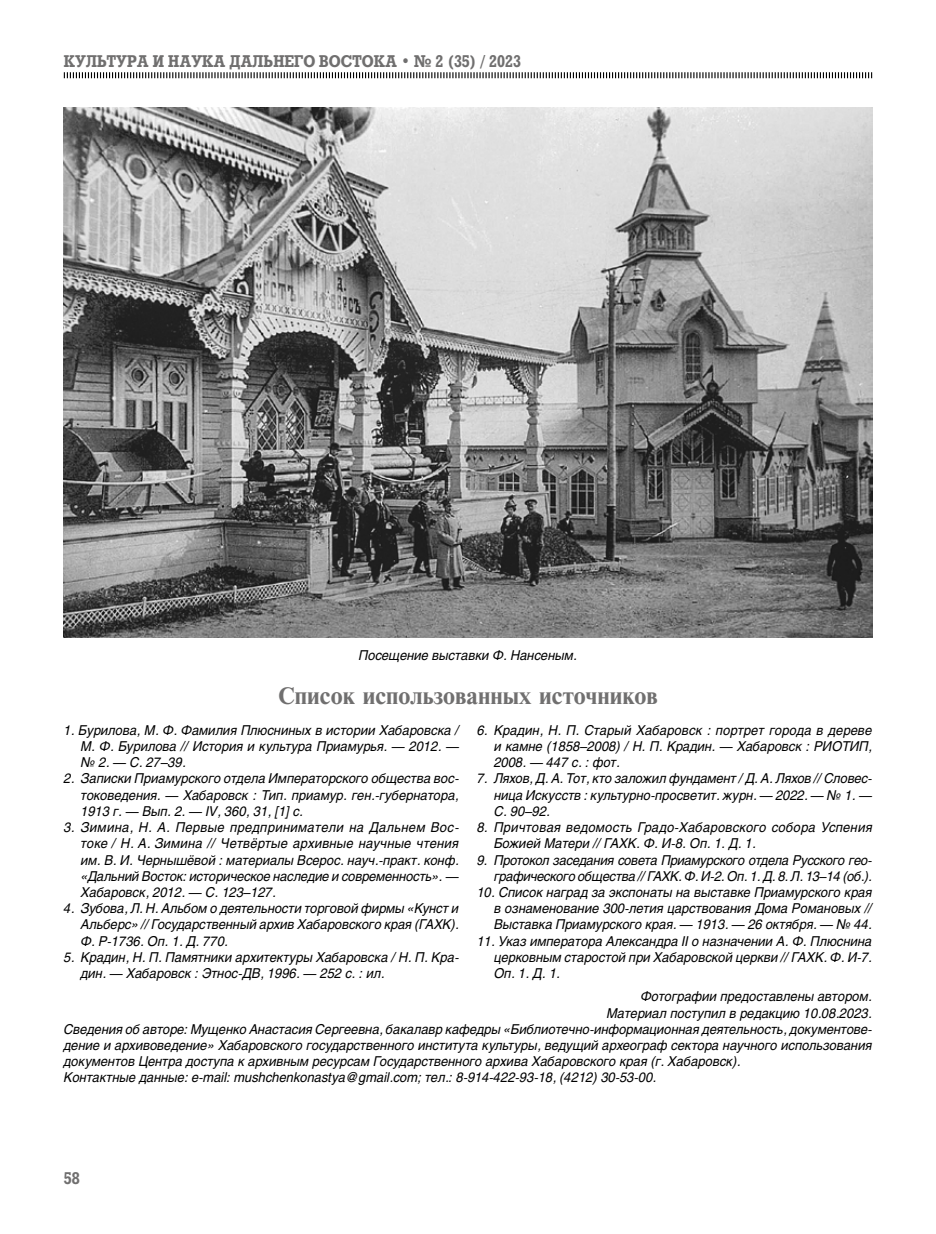
<style>
.page{position:relative;width:936px;height:1234px;background:#fff}
.page>*{position:absolute;margin:0;border:0;box-sizing:border-box;transform-origin:0 0}
.t1{font:22.5px "Newton C Bold";color:#706f6f}
.t2{font:700 16.5px "Rodeo C";color:#706f6f;scale:.9 1}
.t3{font:italic 13.5px/16.2px "Helios C";color:#000;text-align:justify;scale:.95 1}
.t4{font:italic 13.5px/16.2px "Helios C";letter-spacing:-.02em;color:#000;text-align:right;scale:.95 1}
.t5{font:italic 13.5px/16.2px "Helios C";letter-spacing:.02em;color:#000;scale:.95 1}
</style>
<div class="page">
<svg style="left:63px;top:72px;width:809px;height:7px"></svg>
<img style="left:64px;top:107px;width:808px;height:530px">
<p class="t2" style="left:64px;top:51px;width:509px">КУЛЬТУРА И НАУКА ДАЛЬНЕГО ВОСТОКА • № 2 (35) / 2023</p>
<p class="t3" style="left:359px;top:647px;width:231px">Посещение выставки Ф. Нансеным.</p>
<h1 class="t1" style="left:278px;top:682px;width:381px">Список использованных источников</h1>
<p class="t3" style="left:81px;top:721px;width:399px;text-indent:-17px">1. Бурилова, М. Ф. Фамилия Плюсниных в истории Хабаровска / М. Ф. Бурилова // История и культура Приамурья. — 2012. — № 2. — С. 27–39.</p>
<p class="t3" style="left:81px;top:770px;width:399px;text-indent:-17px">2. Записки Приамурского отдела Императорского общества вос&shy;токоведения. — Хабаровск : Тип. приамур. ген.-губернатора, 1913 г. — Вып. 2. — IV, 360, 31, [1] с.</p>
<p class="t3" style="left:81px;top:818px;width:399px;text-indent:-17px">3. Зимина, Н. А. Первые предприниматели на Дальнем Вос&shy;токе / Н. А. Зимина // Четвёртые архивные научные чтения им. В. И. Чернышёвой : материалы Всерос. науч.-практ. конф. «Дальний Восток: историческое наследие и современность». — Хабаровск, 2012. — С. 123–127.</p>
<p class="t3" style="left:81px;top:899px;width:400px;text-indent:-17px">4. Зубова, Л. Н. Альбом о деятельности торговой фирмы «Кунст и Альберс» // Государственный архив Хабаровского края (ГАХК).<br>Ф. Р-1736. Оп. 1. Д. 770.</p>
<p class="t3" style="left:81px;top:948px;width:399px;text-indent:-17px">5. Крадин, Н. П. Памятники архитектуры Хабаровска / Н. П. Кра&shy;дин. — Хабаровск : Этнос-ДВ, 1996. — 252 с. : ил.</p>
<p class="t3" style="left:494px;top:721px;width:399px;text-indent:-17px">6. Крадин, Н. П. Старый Хабаровск : портрет города в дереве и камне (1858–2008) / Н. П. Крадин. — Хабаровск : РИОТИП, 2008. — 447 с. : фот.</p>
<p class="t3" style="left:494px;top:770px;width:399px;text-indent:-17px">7. Ляхов, Д. А. Тот, кто заложил фундамент / Д. А. Ляхов // Словес&shy;ница Искусств : культурно-просветит. журн. — 2022. — № 1. — С. 90–92.</p>
<p class="t5" style="left:494px;top:818px;width:400px;text-indent:-17px">8. Причтовая ведомость Градо-Хабаровского собора Успения<br>Божией Матери // ГАХК. Ф. И-8. Оп. 1. Д. 1.</p>
<p class="t4" style="left:477px;top:851px;width:417px">9. Протокол заседания совета Приамурского отдела Русского гео&shy;графического общества // ГАХК. Ф. И-2. Оп. 1. Д. 8. Л. 13–14 (об.).</p>
<p class="t3" style="left:494px;top:883px;width:399px;text-indent:-17px">10. Список наград за экспонаты на выставке Приамурского края в ознаменование 300-летия царствования Дома Романовых // Выставка Приамурского края. — 1913. — 26 октября. — № 44.</p>
<p class="t3" style="left:494px;top:932px;width:399px;text-indent:-17px">11. Указ императора Александра II о назначении А. Ф. Плюснина церковным старостой при Хабаровской церкви // ГАХК. Ф. И-7.<br>Оп. 1. Д. 1.</p>
<p class="t3" style="left:640px;top:988px;width:245px">Фотографии предоставлены автором.</p>
<p class="t3" style="left:606px;top:1004px;width:281px">Материал поступил в редакцию 10.08.2023.</p>
<p class="t3" style="left:64px;top:1020px;width:852px">Сведения об авторе: Мущенко Анастасия Сергеевна, бакалавр кафедры «Библиотечно-информационная деятельность, документове-</p>
<p class="t3" style="left:64px;top:1036px;width:852px">дение и архивоведение» Хабаровского государственного института культуры, ведущий археограф сектора научного использования</p>
<p class="t3" style="left:64px;top:1052px;width:713px">документов Центра доступа к архивным ресурсам Государственного архива Хабаровского края (г. Хабаровск).</p>
<p class="t3" style="left:64px;top:1069px;width:625px">Контактные данные: e-mail: mushchenkonastya@gmail.com; тел.: 8-914-422-93-18, (4212) 30-53-00.</p>
<p class="t2" style="left:64px;top:1167px;width:19px">58</p>
</div>
